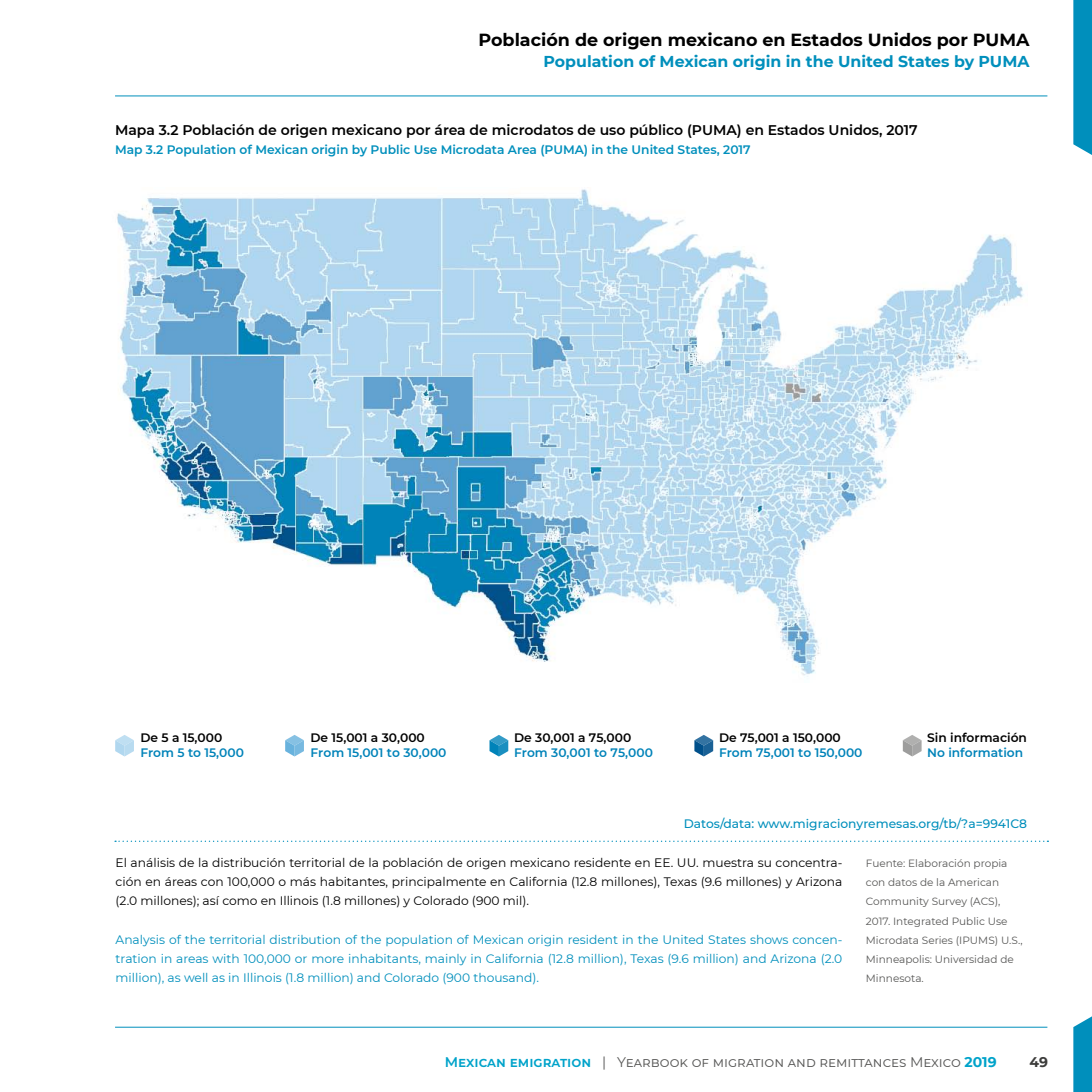
<style>
.page{position:relative;width:1092px;height:1092px;background:#fff}
.page>*{position:absolute;margin:0;border:0;box-sizing:border-box;transform-origin:0 0}
.t1{font:700 17.5px "Montserrat";color:#000}
.t2{font:700 15.75px "Montserrat";color:#008fbc}
.t3{font:600 14px "Montserrat";color:#000}
.t4{font:14px "Montserrat";color:#575756}
.t5{font:700 14px "Montserrat";color:#3c3c3b}
.t6{font:12.25px/19.2px "Montserrat";color:#008fbc;text-align:justify}
.t7{font:12.25px/19.2px "Montserrat";color:#000;text-align:justify}
.t8{font:600 12.25px "Montserrat";color:#008fbc}
.t9{font:600 12.25px "Montserrat";color:#0083b9}
.t10{font:600 12.25px "Montserrat";color:#000}
.t11{font:500 12.25px "Montserrat";color:#008fbc}
.t12{font:10.5px/19.2px "Montserrat";color:#575756}
.s1{font-weight:600;color:#00a3ca}
.s2{font-weight:700;color:#00a3ca}
</style>
<div class="page">
<svg style="left:115px;top:840px;width:933px;height:1px"></svg>
<hr style="left:115px;top:1026px;width:932px;height:1px;background:#008fbc">
<hr style="left:115px;top:95px;width:932px;height:1px;background:#008fbc">
<svg style="left:1073px;top:0;width:18px;height:155px"></svg>
<svg style="left:1073px;top:1017px;width:18px;height:74px"></svg>
<svg style="left:115px;top:735px;width:19px;height:21px"></svg>
<svg style="left:285px;top:735px;width:19px;height:21px"></svg>
<svg style="left:489px;top:735px;width:19px;height:21px"></svg>
<svg style="left:694px;top:735px;width:19px;height:21px"></svg>
<svg style="left:902px;top:735px;width:19px;height:21px"></svg>
<img style="left:117px;top:189px;width:907px;height:488px">
<h1 class="t1" style="left:478px;top:27px;width:552px">Población de origen mexicano en Estados Unidos por PUMA</h1>
<p class="t2" style="left:543px;top:50px;width:487px">Population of Mexican origin in the United States by PUMA</p>
<p class="t3" style="left:115px;top:120px;width:804px">Mapa 3.2 Población de origen mexicano por área de microdatos de uso público (PUMA) en Estados Unidos, 2017</p>
<p class="t8" style="left:115px;top:141px;width:637px">Map 3.2 Population of Mexican origin by Public Use Microdata Area (PUMA) in the United States, 2017</p>
<p class="t10" style="left:140px;top:728px;width:83px">De 5 a 15,000</p>
<p class="t9" style="left:140px;top:743px;width:105px">From 5 to 15,000</p>
<p class="t10" style="left:310px;top:728px;width:116px">De 15,001 a 30,000</p>
<p class="t9" style="left:310px;top:743px;width:137px">From 15,001 to 30,000</p>
<p class="t10" style="left:514px;top:728px;width:119px">De 30,001 a 75,000</p>
<p class="t9" style="left:514px;top:743px;width:140px">From 30,001 to 75,000</p>
<p class="t10" style="left:719px;top:728px;width:123px">De 75,001 a 150,000</p>
<p class="t9" style="left:719px;top:743px;width:145px">From 75,001 to 150,000</p>
<p class="t10" style="left:927px;top:728px;width:101px">Sin información</p>
<p class="t9" style="left:927px;top:743px;width:97px">No information</p>
<p class="t11" style="left:683px;top:815px;width:344px">Datos/data: www.migracionyremesas.org/tb/?a=9941C8</p>
<p class="t12" style="left:865px;top:853px;width:158px">Fuente: Elaboración propia con datos de la American<br>Community Survey (ACS),<br>2017. Integrated Public Use<br>Microdata Series (IPUMS) U.S.,<br>Minneapolis: Universidad de<br>Minnesota.</p>
<p class="t7" style="left:116px;top:852px;width:728px">El análisis de la distribución territorial de la población de origen mexicano residente en EE. UU. muestra su concentra&shy;ción en áreas con 100,000 o más habitantes, principalmente en California (12.8 millones), Texas (9.6 millones) y Arizona (2.0 millones); así como en Illinois (1.8 millones) y Colorado (900 mil).</p>
<p class="t6" style="left:116px;top:929px;width:728px">Analysis of the territorial distribution of the population of Mexican origin resident in the United States shows concen&shy;tration in areas with 100,000 or more inhabitants, mainly in California (12.8 million), Texas (9.6 million) and Arizona (2.0 million), as well as in Illinois (1.8 million) and Colorado (900 thousand).</p>
<p class="t4" style="left:445px;top:1051px;width:553px"><span class="s1">Mexican emigration</span> | Yearbook of migration and remittances Mexico <span class="s2">2019</span></p>
<p class="t5" style="left:1029px;top:1051px;width:20px">49</p>
</div>
